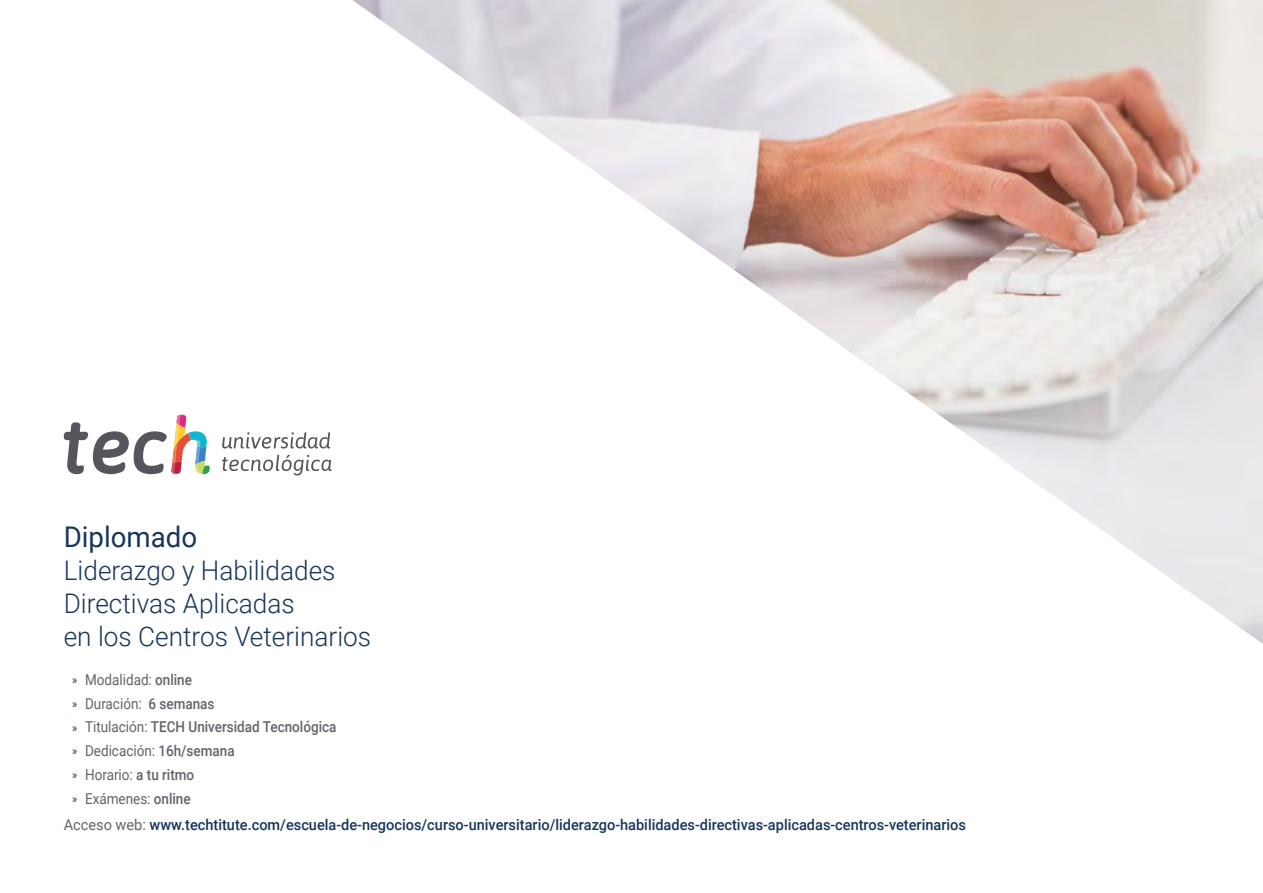
<style>
.page{position:relative;width:1263px;height:893px;background:#fff}
.page>*{position:absolute;margin:0;border:0;box-sizing:border-box;transform-origin:0 0}
.t1{font:28.5px "Roboto";color:#17355b}
.t2{font:300 27px/33px "Roboto";color:#17355b}
.t3{font:500 15px "Roboto";color:#17355b}
.t4{font:500 15px/23.7px "Roboto";color:#61646a;scale:.9 1}
.s1{font-weight:400;font-size:12px;color:#17355b}
.s2{font-weight:400}
.s3{font-weight:400;color:#61646a}
</style>
<div class="page">
<img style="left:352px;top:0;width:911px;height:644px">
<svg style="left:64px;top:415px;width:146px;height:59px"></svg>
<svg style="left:222px;top:432px;width:108px;height:16px"></svg>
<svg style="left:222px;top:455px;width:110px;height:20px"></svg>
<h1 class="t1" style="left:64px;top:517px;width:135px">Diplomado</h1>
<h2 class="t2" style="left:64px;top:553px;width:309px">Liderazgo y Habilidades<br>Directivas Aplicadas<br>en los Centros Veterinarios</h2>
<p class="t4" style="left:72px;top:667px;width:295px"><span class="s1">»</span> <span class="s2">Modalidad:</span> online<br><span class="s1">»</span> <span class="s2">Duración:</span> 6 semanas<br><span class="s1">»</span> <span class="s2">Titulación:</span> TECH Universidad Tecnológica <span class="s1">»</span> <span class="s2">Dedicación:</span> 16h/semana<br><span class="s1">»</span> <span class="s2">Horario:</span> a tu ritmo<br><span class="s1">»</span> <span class="s2">Exámenes:</span> online</p>
<p class="t3" style="left:64px;top:814px;width:904px"><span class="s3">Acceso web:</span> www.techtitute.com/escuela-de-negocios/curso-universitario/liderazgo-habilidades-directivas-aplicadas-centros-veterinarios</p>
</div>
